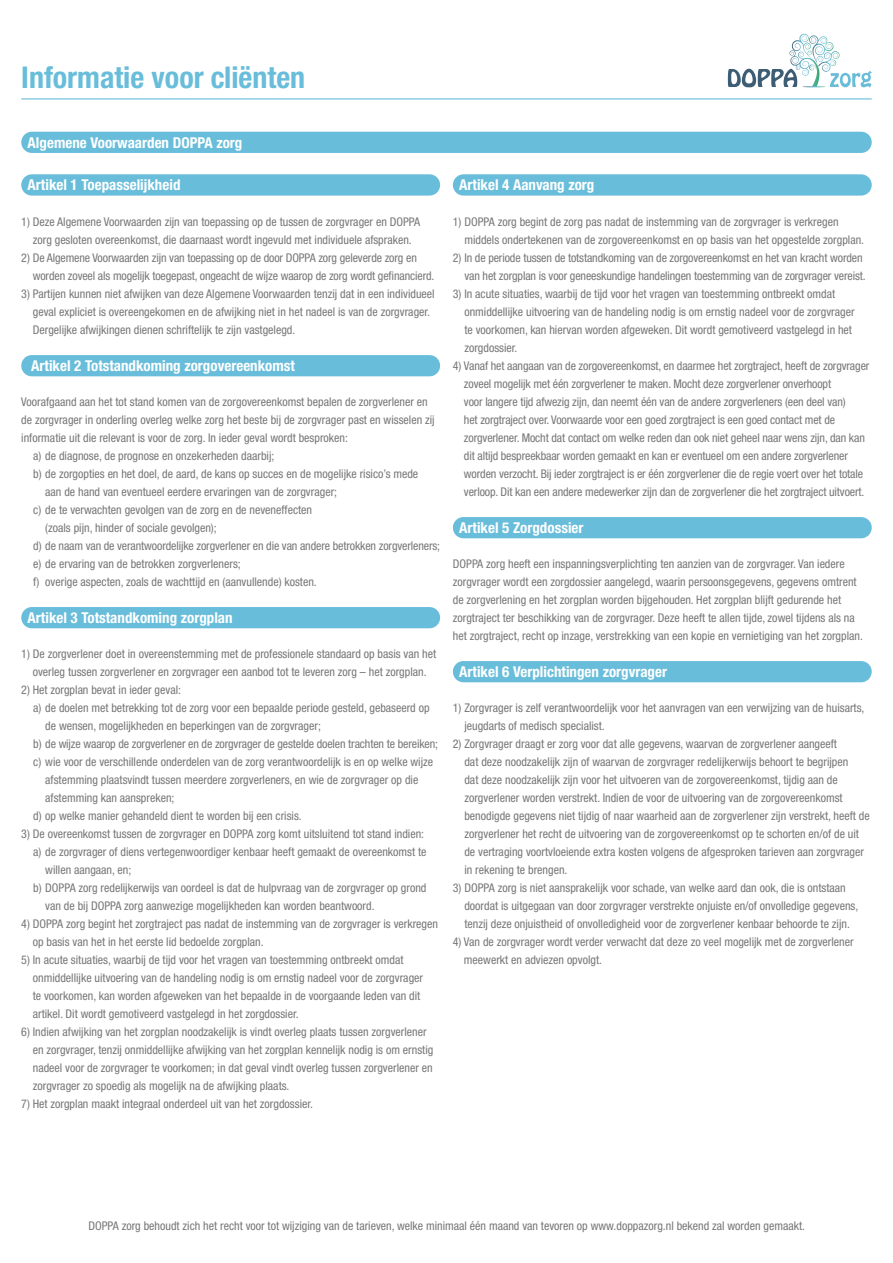
<style>
.page{position:relative;width:893px;height:1263px;background:#fff}
.page>*{position:absolute;margin:0;border:0;box-sizing:border-box;transform-origin:0 0}
.t1{font:700 condensed 30px "Helvetica Neue LT Std";color:#68bdda}
.t2{font:700 condensed 15px "Helvetica Neue LT Std";color:#fff}
.t3{font:condensed 12px/18px "Helvetica Neue LT Std";color:#777}
</style>
<div class="page">
<svg style="left:728px;top:34px;width:144px;height:54px"></svg>
<hr style="left:21px;top:98px;width:851px;height:1px;background:#68bdda">
<div style="left:21px;top:132px;width:851px;height:21px;background:#68bdda;border-radius:11px"></div>
<div style="left:21px;top:174px;width:419px;height:22px;background:#68bdda;border-radius:11px"></div>
<div style="left:453px;top:174px;width:419px;height:22px;background:#68bdda;border-radius:11px"></div>
<div style="left:21px;top:355px;width:419px;height:21px;background:#68bdda;border-radius:11px"></div>
<div style="left:453px;top:517px;width:419px;height:21px;background:#68bdda;border-radius:11px"></div>
<div style="left:21px;top:607px;width:419px;height:21px;background:#68bdda;border-radius:11px"></div>
<div style="left:453px;top:661px;width:419px;height:21px;background:#68bdda;border-radius:11px"></div>
<h1 class="t1" style="left:21px;top:59px;width:286px">Informatie voor cliënten</h1>
<p class="t2" style="left:28px;top:133px;width:216px">Algemene Voorwaarden DOPPA zorg</p>
<p class="t2" style="left:28px;top:176px;width:154px">Artikel 1 Toepasselijkheid</p>
<p class="t2" style="left:459px;top:176px;width:137px">Artikel 4 Aanvang zorg</p>
<p class="t3" style="left:21px;top:212px;width:400px;text-align:center">1) Deze Algemene Voorwaarden zijn van toepassing op de tussen de zorgvrager en DOPPA zorg gesloten overeenkomst, die daarnaast wordt ingevuld met individuele afspraken.</p>
<p class="t3" style="left:33px;top:248px;width:403px;text-indent:-12px">2) De Algemene Voorwaarden zijn van toepassing op de door DOPPA zorg geleverde zorg en worden zoveel als mogelijk toegepast, ongeacht de wijze waarop de zorg wordt gefinancierd.</p>
<p class="t3" style="left:33px;top:284px;width:403px;text-indent:-12px">3) Partijen kunnen niet afwijken van deze Algemene Voorwaarden tenzij dat in een individueel geval expliciet is overeengekomen en de afwijking niet in het nadeel is van de zorgvrager.<br>Dergelijke afwijkingen dienen schriftelijk te zijn vastgelegd.</p>
<p class="t2" style="left:31px;top:357px;width:265px">Artikel 2 Totstandkoming zorgovereenkomst</p>
<p class="t3" style="left:21px;top:392px;width:408px">Voorafgaand aan het tot stand komen van de zorgovereenkomst bepalen de zorgverlener en</p>
<p class="t3" style="left:21px;top:410px;width:415px">de zorgvrager in onderling overleg welke zorg het beste bij de zorgvrager past en wisselen zij</p>
<p class="t3" style="left:21px;top:428px;width:328px">informatie uit die relevant is voor de zorg. In ieder geval wordt besproken:</p>
<p class="t3" style="left:33px;top:446px;width:243px">a) de diagnose, de prognose en onzekerheden daarbij;</p>
<p class="t3" style="left:33px;top:464px;width:387px">b) de zorgopties en het doel, de aard, de kans op succes en de mogelijke risico’s mede</p>
<p class="t3" style="left:45px;top:482px;width:293px">aan de hand van eventueel eerdere ervaringen van de zorgvrager;</p>
<p class="t3" style="left:33px;top:500px;width:280px">c) de te verwachten gevolgen van de zorg en de neveneffecten</p>
<p class="t3" style="left:45px;top:518px;width:173px">(zoals pijn, hinder of sociale gevolgen);</p>
<p class="t3" style="left:33px;top:536px;width:408px">d) de naam van de verantwoordelijke zorgverlener en die van andere betrokken zorgverleners;</p>
<p class="t3" style="left:33px;top:554px;width:209px">e) de ervaring van de betrokken zorgverleners;</p>
<p class="t3" style="left:33px;top:572px;width:285px">f) overige aspecten, zoals de wachttijd en (aanvullende) kosten.</p>
<p class="t2" style="left:28px;top:609px;width:207px">Artikel 3 Totstandkoming zorgplan</p>
<p class="t3" style="left:21px;top:644px;width:416px;text-align:center">1) De zorgverlener doet in overeenstemming met de professionele standaard op basis van het overleg tussen zorgverlener en zorgvrager een aanbod tot te leveren zorg – het zorgplan.</p>
<p class="t3" style="left:21px;top:680px;width:161px">2) Het zorgplan bevat in ieder geval:</p>
<p class="t3" style="left:33px;top:698px;width:398px">a) de doelen met betrekking tot de zorg voor een bepaalde periode gesteld, gebaseerd op</p>
<p class="t3" style="left:45px;top:716px;width:277px">de wensen, mogelijkheden en beperkingen van de zorgvrager;</p>
<p class="t3" style="left:33px;top:734px;width:406px">b) de wijze waarop de zorgverlener en de zorgvrager de gestelde doelen trachten te bereiken;</p>
<p class="t3" style="left:33px;top:752px;width:401px">c) wie voor de verschillende onderdelen van de zorg verantwoordelijk is en op welke wijze</p>
<p class="t3" style="left:45px;top:770px;width:375px">afstemming plaatsvindt tussen meerdere zorgverleners, en wie de zorgvrager op die</p>
<p class="t3" style="left:45px;top:788px;width:131px">afstemming kan aanspreken;</p>
<p class="t3" style="left:33px;top:806px;width:270px">d) op welke manier gehandeld dient te worden bij een crisis.</p>
<p class="t3" style="left:21px;top:824px;width:404px">3) De overeenkomst tussen de zorgvrager en DOPPA zorg komt uitsluitend tot stand indien:</p>
<p class="t3" style="left:33px;top:842px;width:395px">a) de zorgvrager of diens vertegenwoordiger kenbaar heeft gemaakt de overeenkomst te</p>
<p class="t3" style="left:45px;top:860px;width:87px">willen aangaan, en;</p>
<p class="t3" style="left:33px;top:878px;width:395px">b) DOPPA zorg redelijkerwijs van oordeel is dat de hulpvraag van de zorgvrager op grond</p>
<p class="t3" style="left:45px;top:896px;width:331px">van de bij DOPPA zorg aanwezige mogelijkheden kan worden beantwoord.</p>
<p class="t3" style="left:33px;top:914px;width:407px;text-indent:-12px">4) DOPPA zorg begint het zorgtraject pas nadat de instemming van de zorgvrager is verkregen op basis van het in het eerste lid bedoelde zorgplan.</p>
<p class="t3" style="left:33px;top:950px;width:392px;text-indent:-12px">5) In acute situaties, waarbij de tijd voor het vragen van toestemming ontbreekt omdat onmiddellijke uitvoering van de handeling nodig is om ernstig nadeel voor de zorgvrager te voorkomen, kan worden afgeweken van het bepaalde in de voorgaande leden van dit artikel. Dit wordt gemotiveerd vastgelegd in het zorgdossier.</p>
<p class="t3" style="left:33px;top:1022px;width:402px;text-indent:-12px">6) Indien afwijking van het zorgplan noodzakelijk is vindt overleg plaats tussen zorgverlener en zorgvrager, tenzij onmiddellijke afwijking van het zorgplan kennelijk nodig is om ernstig nadeel voor de zorgvrager te voorkomen; in dat geval vindt overleg tussen zorgverlener en zorgvrager zo spoedig als mogelijk na de afwijking plaats.</p>
<p class="t3" style="left:21px;top:1094px;width:293px">7) Het zorgplan maakt integraal onderdeel uit van het zorgdossier.</p>
<p class="t3" style="left:464px;top:212px;width:401px;text-indent:-12px">1) DOPPA zorg begint de zorg pas nadat de instemming van de zorgvrager is verkregen middels ondertekenen van de zorgovereenkomst en op basis van het opgestelde zorgplan.</p>
<p class="t3" style="left:453px;top:248px;width:414px;text-align:right">2) In de periode tussen de totstandkoming van de zorgovereenkomst en het van kracht worden van het zorgplan is voor geneeskundige handelingen toestemming van de zorgvrager vereist.</p>
<p class="t3" style="left:464px;top:284px;width:392px;text-indent:-12px">3) In acute situaties, waarbij de tijd voor het vragen van toestemming ontbreekt omdat onmiddellijke uitvoering van de handeling nodig is om ernstig nadeel voor de zorgvrager te voorkomen, kan hiervan worden afgeweken. Dit wordt gemotiveerd vastgelegd in het zorgdossier.</p>
<p class="t3" style="left:464px;top:356px;width:407px;text-indent:-11px">4) Vanaf het aangaan van de zorgovereenkomst, en daarmee het zorgtraject, heeft de zorgvrager zoveel mogelijk met één zorgverlener te maken. Mocht deze zorgverlener onverhoopt<br>voor langere tijd afwezig zijn, dan neemt één van de andere zorgverleners (een deel van)<br>het zorgtraject over. Voorwaarde voor een goed zorgtraject is een goed contact met de zorgverlener. Mocht dat contact om welke reden dan ook niet geheel naar wens zijn, dan kan dit altijd bespreekbaar worden gemaakt en kan er eventueel om een andere zorgverlener worden verzocht. Bij ieder zorgtraject is er één zorgverlener die de regie voert over het totale verloop. Dit kan een andere medewerker zijn dan de zorgverlener die het zorgtraject uitvoert.</p>
<p class="t2" style="left:459px;top:519px;width:126px">Artikel 5 Zorgdossier</p>
<p class="t3" style="left:453px;top:554px;width:411px">DOPPA zorg heeft een inspanningsverplichting ten aanzien van de zorgvrager. Van iedere zorgvrager wordt een zorgdossier aangelegd, waarin persoonsgegevens, gegevens omtrent de zorgverlening en het zorgplan worden bijgehouden. Het zorgplan blijft gedurende het zorgtraject ter beschikking van de zorgvrager. Deze heeft te allen tijde, zowel tijdens als na het zorgtraject, recht op inzage, verstrekking van een kopie en vernietiging van het zorgplan.</p>
<p class="t2" style="left:459px;top:663px;width:209px">Artikel 6 Verplichtingen zorgvrager</p>
<p class="t3" style="left:464px;top:698px;width:402px;text-indent:-12px">1) Zorgvrager is zelf verantwoordelijk voor het aanvragen van een verwijzing van de huisarts, jeugdarts of medisch specialist.</p>
<p class="t3" style="left:464px;top:734px;width:407px;text-indent:-12px">2) Zorgvrager draagt er zorg voor dat alle gegevens, waarvan de zorgverlener aangeeft<br>dat deze noodzakelijk zijn of waarvan de zorgvrager redelijkerwijs behoort te begrijpen<br>dat deze noodzakelijk zijn voor het uitvoeren van de zorgovereenkomst, tijdig aan de zorgverlener worden verstrekt. Indien de voor de uitvoering van de zorgovereenkomst benodigde gegevens niet tijdig of naar waarheid aan de zorgverlener zijn verstrekt, heeft de zorgverlener het recht de uitvoering van de zorgovereenkomst op te schorten en/of de uit de vertraging voortvloeiende extra kosten volgens de afgesproken tarieven aan zorgvrager in rekening te brengen.</p>
<p class="t3" style="left:464px;top:878px;width:395px;text-indent:-12px">3) DOPPA zorg is niet aansprakelijk voor schade, van welke aard dan ook, die is ontstaan doordat is uitgegaan van door zorgvrager verstrekte onjuiste en/of onvolledige gegevens, tenzij deze onjuistheid of onvolledigheid voor de zorgverlener kenbaar behoorde te zijn.</p>
<p class="t3" style="left:464px;top:932px;width:391px;text-indent:-11px">4) Van de zorgvrager wordt verder verwacht dat deze zo veel mogelijk met de zorgverlener meewerkt en adviezen opvolgt.</p>
<p class="t3" style="left:88px;top:1216px;width:718px">DOPPA zorg behoudt zich het recht voor tot wijziging van de tarieven, welke minimaal één maand van tevoren op www.doppazorg.nl bekend zal worden gemaakt.</p>
</div>
